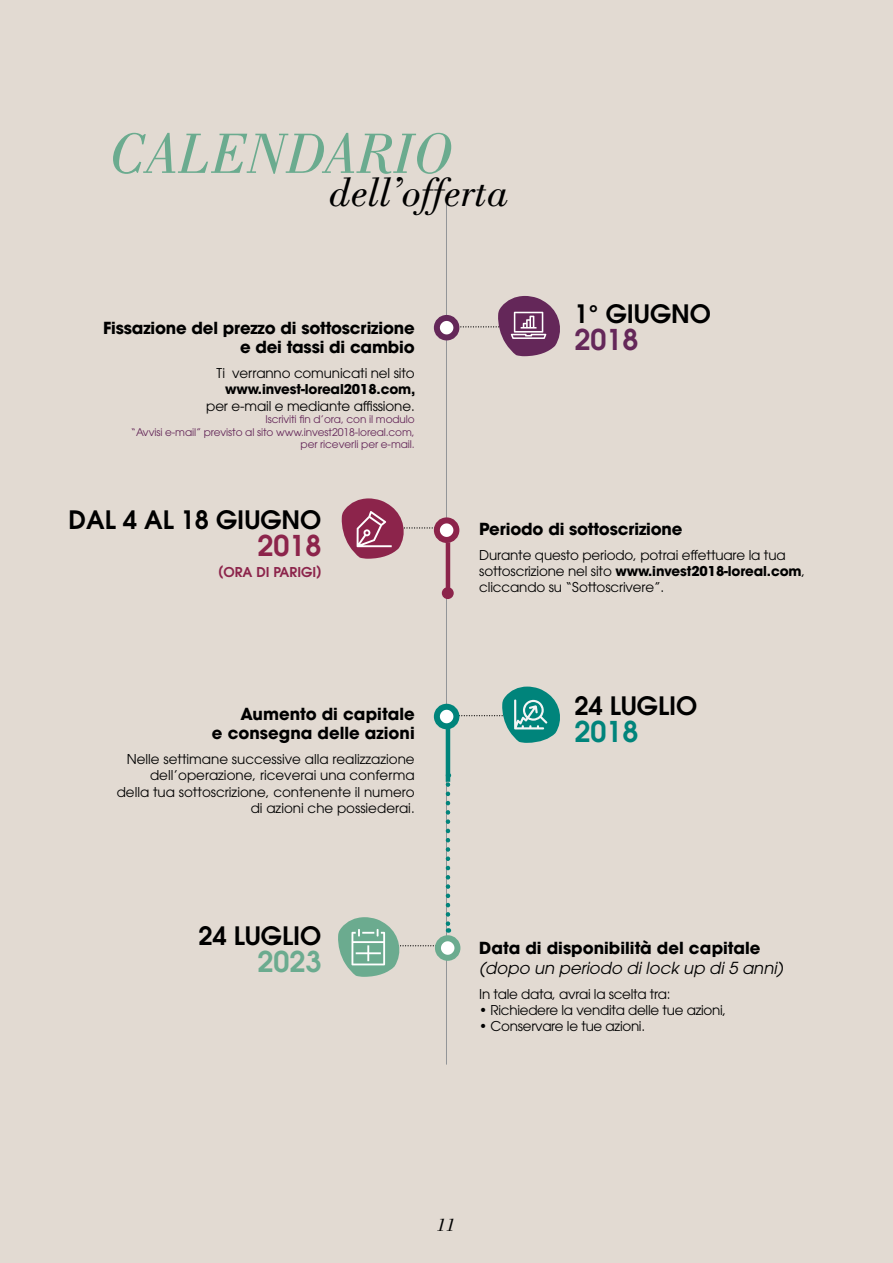
<style>
.page{position:relative;width:893px;height:1263px;background:#e2dad2}
.page>*{position:absolute;margin:0;border:0;box-sizing:border-box;transform-origin:0 0}
.t1{font:italic 60px "Bodoni BT";color:#6bab8f}
.t2{font:italic 43.5px "Bodoni BT";color:#000}
.t3{font:600 28.5px "ITC Avant Garde Std";color:#642759}
.t4{font:600 28.5px "ITC Avant Garde Std";color:#8c244b}
.t5{font:600 28.5px "ITC Avant Garde Std";color:#00847b}
.t6{font:600 28.5px "ITC Avant Garde Std";color:#6bab8f}
.t7{font:600 25.2px "ITC Avant Garde Std";color:#000}
.t8{font:italic 19.5px "Bodoni BT";color:#000}
.t9{font:700 16.5px/19.8px "ITC Avant Garde Std";letter-spacing:-.01em;color:#000;text-align:right}
.t10{font:italic 16.5px "ITC Avant Garde Std";color:#000}
.t11{font:13.5px/16.2px "ITC Avant Garde Std";letter-spacing:-.01em;color:#000;text-align:right}
.t12{font:700 13.5px "ITC Avant Garde Std";letter-spacing:-.01em;color:#000}
.t13{font:600 13.5px "ITC Avant Garde Std";color:#8c244b}
.t14{font:10.5px/12.6px "ITC Avant Garde Std";letter-spacing:-.01em;color:#642759;text-align:right}
.s1{font-weight:700}
</style>
<div class="page">
<hr style="left:446px;top:204px;width:1px;height:860px;background:#939598">
<div style="left:437px;top:318px;width:19px;height:19px;background:#fff;border-radius:50%"></div>
<div style="left:434px;top:315px;width:25px;height:25px;border:6px solid #642759;border-radius:50%"></div>
<svg style="left:446px;top:296px;width:114px;height:60px"></svg>
<div style="left:437px;top:707px;width:19px;height:19px;background:#fff;border-radius:50%"></div>
<div style="left:434px;top:704px;width:25px;height:25px;border:6px solid #00847b;border-radius:50%"></div>
<div style="left:437px;top:520px;width:19px;height:20px;background:#fff;border-radius:50%"></div>
<div style="left:434px;top:517px;width:25px;height:26px;border:6px solid #8c244b;border-radius:50%"></div>
<svg style="left:341px;top:498px;width:100px;height:61px"></svg>
<svg style="left:454px;top:686px;width:106px;height:57px"></svg>
<hr style="left:446px;top:542px;width:4px;height:53px;background:#8c244b">
<hr style="left:446px;top:727px;width:4px;height:55px;background:#00847b">
<svg style="left:446px;top:784px;width:4px;height:149px"></svg>
<div style="left:442px;top:587px;width:12px;height:12px;background:#8c244b;border-radius:50%"></div>
<div style="left:438px;top:938px;width:19px;height:20px;background:#fff;border-radius:50%"></div>
<div style="left:435px;top:935px;width:25px;height:26px;border:6px solid #6bab8f;border-radius:50%"></div>
<svg style="left:338px;top:917px;width:102px;height:60px"></svg>
<h1 class="t1" style="left:111px;top:117px;width:345px">CALENDARIO</h1>
<h2 class="t2" style="left:330px;top:165px;width:181px">dell’offerta</h2>
<p class="t9" style="left:103px;top:317px;width:313px">Fissazione del prezzo di sottoscrizione e dei tassi di cambio</p>
<p class="t11" style="left:216px;top:365px;width:200px">Ti verranno comunicati nel sito</p>
<p class="t12" style="left:225px;top:380px;width:192px">www.invest-loreal2018.com,</p>
<p class="t11" style="left:206px;top:397px;width:210px">per e-mail e mediante affissione.</p>
<p class="t14" style="left:131px;top:413px;width:285px">Iscriviti fin d’ora, con il modulo<br>“Avvisi e-mail” previsto al sito www.invest2018-loreal.com, per riceverli per e-mail.</p>
<h3 class="t7" style="left:574px;top:297px;width:138px">1° GIUGNO</h3>
<h3 class="t3" style="left:574px;top:321px;width:65px">2018</h3>
<h3 class="t7" style="left:68px;top:503px;width:255px">DAL 4 AL 18 GIUGNO</h3>
<h3 class="t4" style="left:258px;top:527px;width:65px">2018</h3>
<p class="t13" style="left:218px;top:563px;width:105px">(ORA DI PARIGI)</p>
<p class="t9" style="left:212px;top:703px;width:204px">Aumento di capitale<br>e consegna delle azioni</p>
<p class="t11" style="left:117px;top:751px;width:300px">Nelle settimane successive alla realizzazione dell’operazione, riceverai una conferma della tua sottoscrizione, contenente il numero di azioni che possiederai.</p>
<h3 class="t7" style="left:198px;top:919px;width:124px">24 LUGLIO</h3>
<h3 class="t6" style="left:258px;top:943px;width:65px">2023</h3>
<p class="t9" style="left:479px;top:519px;width:205px">Periodo di sottoscrizione</p>
<p class="t11" style="left:479px;top:547px;width:327px;text-align:left">Durante questo periodo, potrai effettuare la tua sottoscrizione nel sito <span class="s1">www.invest2018-loreal.com</span>, cliccando su “Sottoscrivere”.</p>
<h3 class="t7" style="left:574px;top:689px;width:124px">24 LUGLIO</h3>
<h3 class="t5" style="left:574px;top:712px;width:65px">2018</h3>
<p class="t9" style="left:479px;top:938px;width:283px">Data di disponibilità del capitale</p>
<p class="t10" style="left:479px;top:958px;width:305px">(dopo un periodo di lock up di 5 anni)</p>
<p class="t11" style="left:479px;top:985px;width:193px">In tale data, avrai la scelta tra:</p>
<p class="t11" style="left:479px;top:1002px;width:249px">• Richiedere la vendita delle tue azioni,</p>
<p class="t11" style="left:479px;top:1018px;width:167px">• Conservare le tue azioni.</p>
<h3 class="t8" style="left:437px;top:1212px;width:21px">11</h3>
</div>
